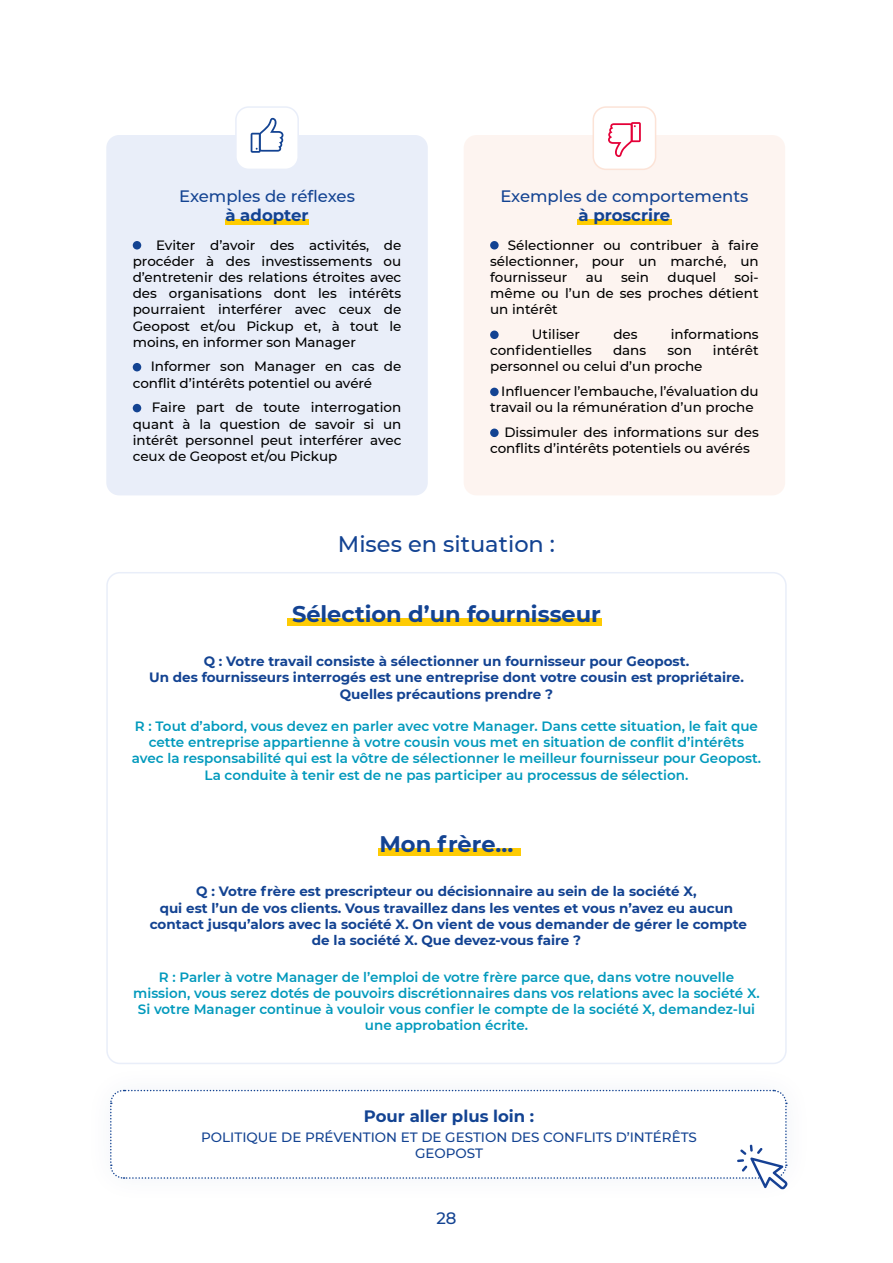
<style>
.page{position:relative;width:893px;height:1263px;background:#fff}
.page>*{position:absolute;margin:0;border:0;box-sizing:border-box;transform-origin:0 0}
.t1{font:700 22.5px "Montserrat";color:#134392}
.t2{font:500 22.5px "Montserrat";color:#134392}
.t3{font:500 16.5px "Montserrat";color:#134392}
.t4{font:700 16.5px "Montserrat";color:#134392}
.t5{font:500 13.5px/16.2px "Montserrat";color:#000;text-align:justify}
.t6{font:600 13.5px/16.2px "Montserrat";color:#0099bc;text-align:center}
.t7{font:700 13.5px/16.2px "Montserrat";color:#134392;text-align:center}
.t8{font:500 13.5px/16.2px "Montserrat";color:#134392;text-align:center}
</style>
<div class="page">
<div style="left:106px;top:135px;width:322px;height:360px;background:#e9eef9;border-radius:13px"></div>
<div style="left:225px;top:219px;width:84px;height:6px;background:#fc0"></div>
<div style="left:464px;top:135px;width:321px;height:360px;background:#fdf4f0;border-radius:13px"></div>
<div style="left:593px;top:107px;width:63px;height:62px;background:#fff;border-radius:13px"></div>
<div style="left:592px;top:106px;width:64px;height:64px;border:2px solid #fce3d7;border-radius:13px"></div>
<div style="left:490px;top:241px;width:9px;height:9px;background:#134392;border-radius:50%"></div>
<div style="left:490px;top:331px;width:9px;height:8px;background:#134392;border-radius:50%"></div>
<div style="left:490px;top:388px;width:9px;height:8px;background:#134392;border-radius:50%"></div>
<div style="left:490px;top:429px;width:9px;height:8px;background:#134392;border-radius:50%"></div>
<div style="left:133px;top:241px;width:8px;height:9px;background:#134392;border-radius:50%"></div>
<div style="left:133px;top:363px;width:8px;height:8px;background:#134392;border-radius:50%"></div>
<div style="left:133px;top:404px;width:8px;height:8px;background:#134392;border-radius:50%"></div>
<svg style="left:608px;top:122px;width:33px;height:35px"></svg>
<div style="left:236px;top:107px;width:62px;height:62px;background:#fff;border-radius:13px"></div>
<div style="left:235px;top:106px;width:64px;height:64px;border:2px solid #e9eef9;border-radius:13px"></div>
<svg style="left:251px;top:118px;width:32px;height:35px"></svg>
<div style="left:577px;top:219px;width:95px;height:6px;background:#fc0"></div>
<div style="left:287px;top:618px;width:315px;height:7px;background:#fecb04"></div>
<div style="left:378px;top:848px;width:142px;height:7px;background:#fecb04"></div>
<svg style="left:110px;top:1089px;width:677px;height:100px"></svg>
<p class="t3" style="left:179px;top:184px;width:177px">Exemples de réflexes</p>
<p class="t4" style="left:225px;top:204px;width:85px">à adopter</p>
<p class="t5" style="left:133px;top:236px;width:270px;text-indent:23px">Eviter d’avoir des activités, de procéder à des investissements ou d’entretenir des relations étroites avec des organisations dont les intérêts pourraient interférer avec ceux de Geopost et/ou Pickup et, à tout le moins, en informer son Manager</p>
<p class="t5" style="left:133px;top:358px;width:270px;text-indent:18px">Informer son Manager en cas de conflit d’intérêts potentiel ou avéré</p>
<p class="t5" style="left:133px;top:399px;width:270px;text-indent:19px">Faire part de toute interrogation quant à la question de savoir si un intérêt personnel peut interférer avec ceux de Geopost et/ou Pickup</p>
<p class="t3" style="left:500px;top:184px;width:250px">Exemples de comportements</p>
<p class="t4" style="left:578px;top:204px;width:93px">à proscrire</p>
<p class="t5" style="left:490px;top:236px;width:270px;text-indent:18px">Sélectionner ou contribuer à faire sélectionner, pour un marché, un fournisseur</p>
<p class="t5" style="left:490px;top:268px;width:270px;text-indent:244px">soi&shy;même ou l’un de ses proches détient un intérêt</p>
<p class="t5" style="left:532px;top:326px;width:50px">Utiliser</p>
<p class="t5" style="left:613px;top:326px;width:26px">des</p>
<p class="t5" style="left:671px;top:326px;width:89px">informations</p>
<p class="t5" style="left:490px;top:342px;width:103px">confidentielles</p>
<p class="t5" style="left:613px;top:342px;width:35px">dans</p>
<p class="t5" style="left:667px;top:342px;width:26px">son</p>
<p class="t5" style="left:713px;top:342px;width:47px">intérêt</p>
<p class="t5" style="left:501px;top:354px;width:259px;line-height:24.8px;text-indent:-11px">personnel ou celui d’un proche<br>Influencer l’embauche, l’évaluation du</p>
<p class="t5" style="left:504px;top:395px;width:256px;line-height:24.8px;text-indent:-14px">travail ou la rémunération d’un proche<br>Dissimuler des informations sur des</p>
<p class="t5" style="left:490px;top:440px;width:261px">conflits d’intérêts potentiels ou avérés</p>
<p class="t5" style="left:586px;top:268px;width:19px">au</p>
<p class="t5" style="left:621px;top:268px;width:29px">sein</p>
<p class="t5" style="left:667px;top:268px;width:50px">duquel</p>
<h1 class="t2" style="left:338px;top:528px;width:219px">Mises en situation :</h1>
<h1 class="t1" style="left:292px;top:597px;width:310px">Sélection d’un fournisseur</h1>
<p class="t7" style="left:149px;top:653px;width:596px">Q : Votre travail consiste à sélectionner un fournisseur pour Geopost.<br>Un des fournisseurs interrogés est une entreprise dont votre cousin est propriétaire.<br>Quelles précautions prendre ?</p>
<p class="t6" style="left:132px;top:717px;width:631px">R : Tout d’abord, vous devez en parler avec votre Manager. Dans cette situation, le fait que cette entreprise appartienne à votre cousin vous met en situation de conflit d’intérêts avec la responsabilité qui est la vôtre de sélectionner le meilleur fournisseur pour Geopost.<br>La conduite à tenir est de ne pas participer au processus de sélection.</p>
<h1 class="t1" style="left:379px;top:827px;width:135px">Mon frère…</h1>
<p class="t7" style="left:150px;top:883px;width:599px">Q : Votre frère est prescripteur ou décisionnaire au sein de la société X,<br>qui est l’un de vos clients. Vous travaillez dans les ventes et vous n’avez eu aucun contact jusqu’alors avec la société X. On vient de vous demander de gérer le compte de la société X. Que devez-vous faire ?</p>
<p class="t6" style="left:133px;top:968px;width:628px">R : Parler à votre Manager de l’emploi de votre frère parce que, dans votre nouvelle mission, vous serez dotés de pouvoirs discrétionnaires dans vos relations avec la société X.<br>Si votre Manager continue à vouloir vous confier le compte de la société X, demandez-lui une approbation écrite.</p>
<p class="t4" style="left:364px;top:1104px;width:172px">Pour aller plus loin :</p>
<p class="t8" style="left:201px;top:1128px;width:497px">POLITIQUE DE PRÉVENTION ET DE GESTION DES CONFLITS D’INTÉRÊTS<br>GEOPOST</p>
<p class="t3" style="left:436px;top:1206px;width:22px">28</p>
</div>
